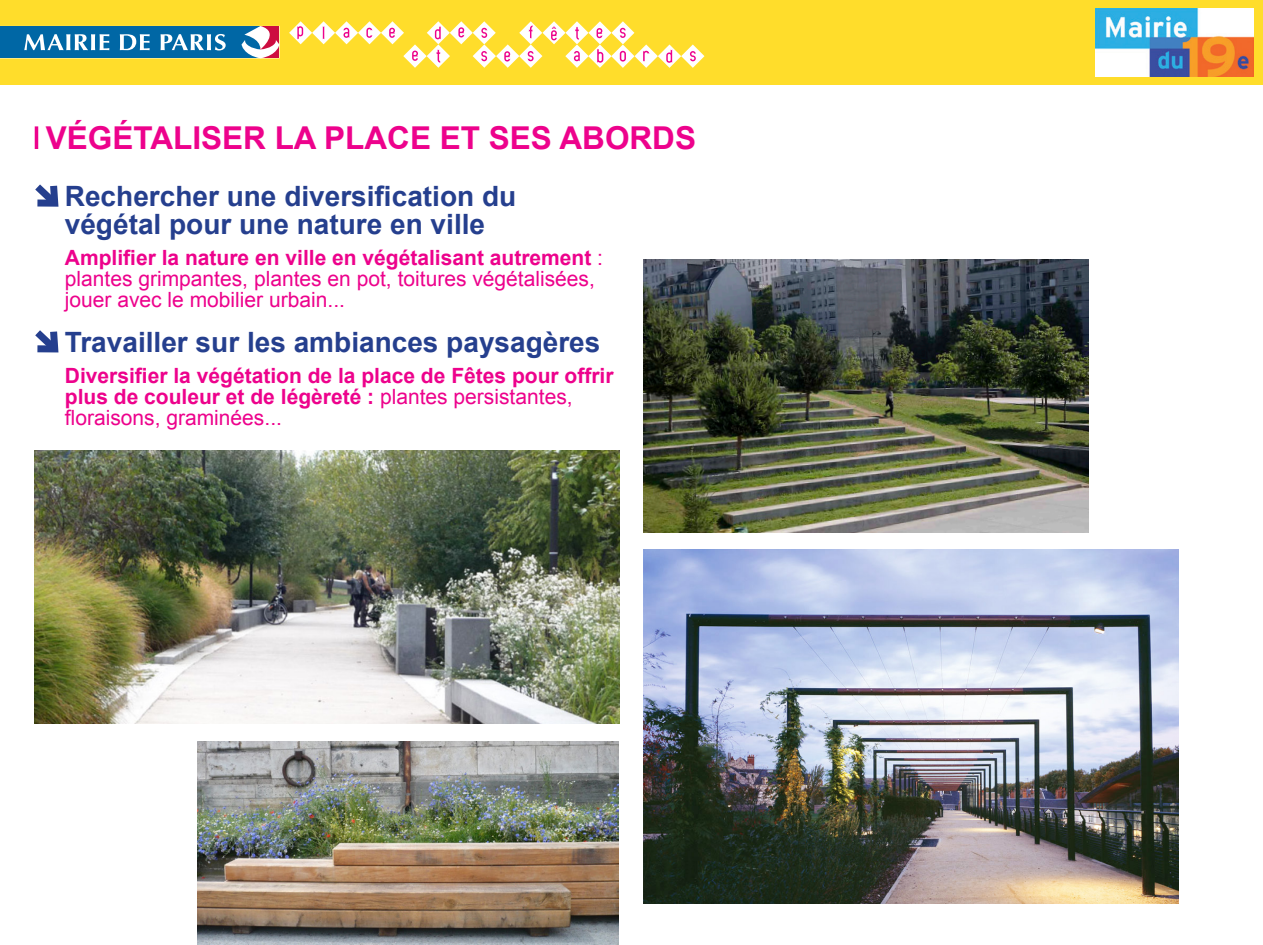
<style>
.page{position:relative;width:1263px;height:945px;background:#fff}
.page>*{position:absolute;margin:0;border:0;box-sizing:border-box;transform-origin:0 0}
.COUV-SOUS_TITRE_2{font:700 31.5px "Arial";color:#ed028c}
.TEXTE{font:700 28px/28px "Arial";color:#253f8e}
.TEXTE-2{font:21px/21px "Arial";color:#ed028c}
.TEXTE-3{font:700 21px/21px "Arial";color:#ed028c}
.s1{font-weight:700}
.s2{font-weight:400}
</style>
<div class="page">
<div style="left:0;top:0;width:1262px;height:84px;background:#ffdd2b"></div>
<div style="left:0;top:26px;width:260px;height:32px;background:#0067a5"></div>
<svg style="left:24px;top:34px;width:85px;height:16px"></svg>
<svg style="left:120px;top:34px;width:30px;height:16px"></svg>
<svg style="left:160px;top:34px;width:66px;height:16px"></svg>
<svg style="left:241px;top:26px;width:39px;height:32px"></svg>
<img style="left:1095px;top:8px;width:158px;height:68px">
<svg style="left:289px;top:21px;width:415px;height:47px"></svg>
<hr style="left:35px;top:126px;width:3px;height:23px;background:#ed028c">
<svg style="left:35px;top:184px;width:24px;height:23px"></svg>
<svg style="left:35px;top:330px;width:24px;height:23px"></svg>
<img style="left:644px;top:549px;width:534px;height:354px">
<img style="left:197px;top:742px;width:421px;height:203px">
<img style="left:35px;top:450px;width:584px;height:274px">
<img style="left:644px;top:259px;width:444px;height:274px">
<p class="COUV-SOUS_TITRE_2" style="left:46px;top:117px;width:651px">VÉGÉTALISER LA PLACE ET SES ABORDS</p>
<p class="TEXTE" style="left:65px;top:184px;width:453px">Rechercher une diversification du végétal pour une nature en ville</p>
<p class="TEXTE-2" style="left:65px;top:248px;width:540px"><span class="s1">Amplifier la nature en ville en végétalisant autrement</span> : plantes grimpantes, plantes en pot, toitures végétalisées, jouer avec le mobilier urbain...</p>
<p class="TEXTE" style="left:65px;top:329px;width:537px">Travailler sur les ambiances paysagères</p>
<p class="TEXTE-3" style="left:65px;top:366px;width:550px">Diversifier la végétation de la place de Fêtes pour offrir plus de couleur et de légèreté : <span class="s2">plantes persistantes, floraisons, graminées...</span></p>
</div>
